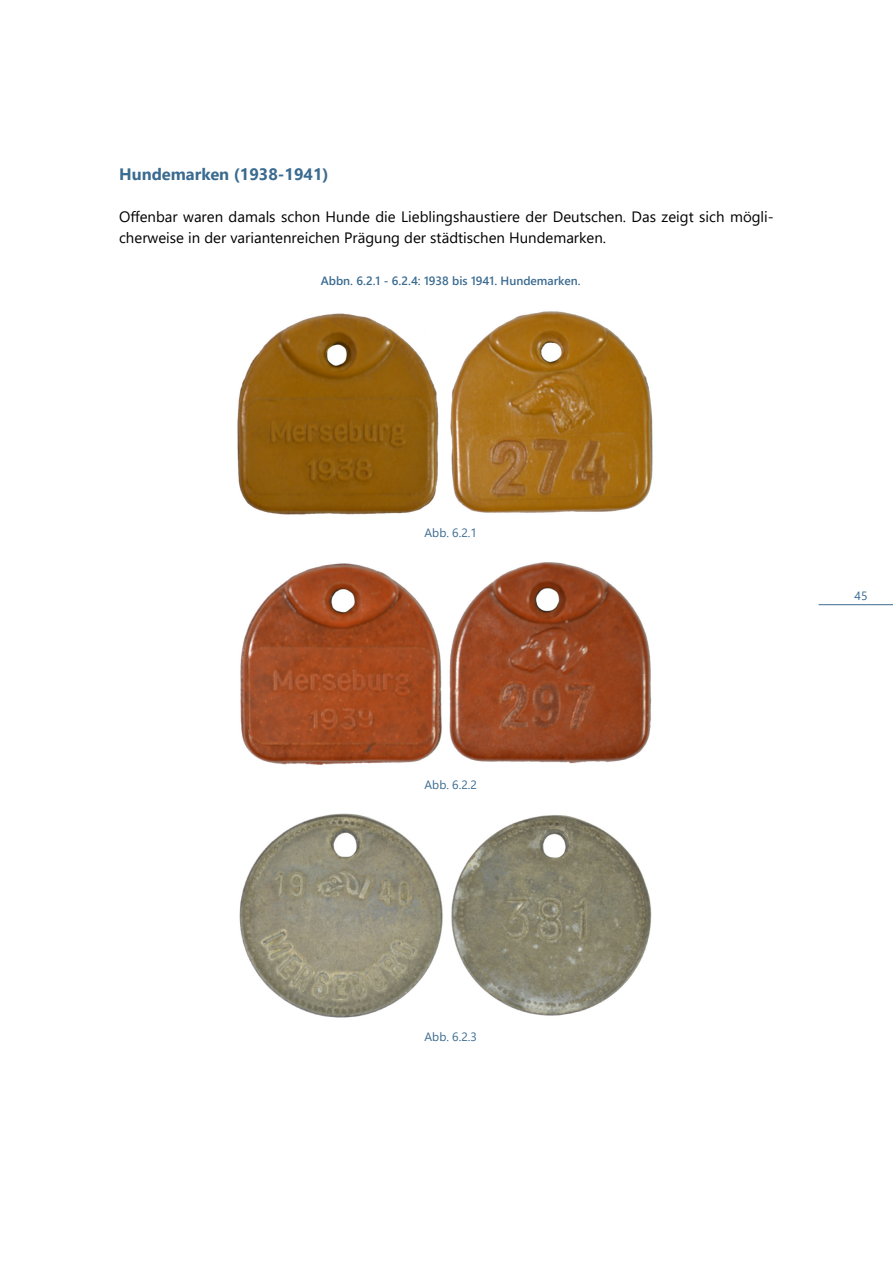
<style>
.page{position:relative;width:893px;height:1263px;background:#fff}
.page>*{position:absolute;margin:0;border:0;box-sizing:border-box;transform-origin:0 0}
.t1{font:700 16.5px "Segoe UI";color:#3b6b90}
.t2{font:15px/21px "Segoe UI";color:#000}
.t3{font:600 12px "Segoe UI";color:#3b6b90}
.t4{font:12px "Segoe UI";color:#3b6b90}
</style>
<div class="page">
<hr style="left:819px;top:604px;width:74px;height:1px;background:#3b6b90">
<img style="left:237px;top:311px;width:416px;height:204px">
<img style="left:240px;top:562px;width:412px;height:203px">
<img style="left:239px;top:813px;width:413px;height:205px">
<p class="t1" style="left:119px;top:159px;width:211px">Hundemarken (1938-1941)</p>
<p class="t2" style="left:119px;top:205px;width:656px">Offenbar waren damals schon Hunde die Lieblingshaustiere der Deutschen. Das zeigt sich mögli&shy;cherweise in der variantenreichen Prägung der städtischen Hundemarken.</p>
<p class="t3" style="left:321px;top:269px;width:261px">Abbn. 6.2.1 - 6.2.4: 1938 bis 1941. Hundemarken.</p>
<p class="t4" style="left:425px;top:521px;width:54px">Abb. 6.2.1</p>
<p class="t4" style="left:425px;top:773px;width:54px">Abb. 6.2.2</p>
<p class="t4" style="left:854px;top:584px;width:14px">45</p>
<p class="t4" style="left:425px;top:1025px;width:54px">Abb. 6.2.3</p>
</div>
